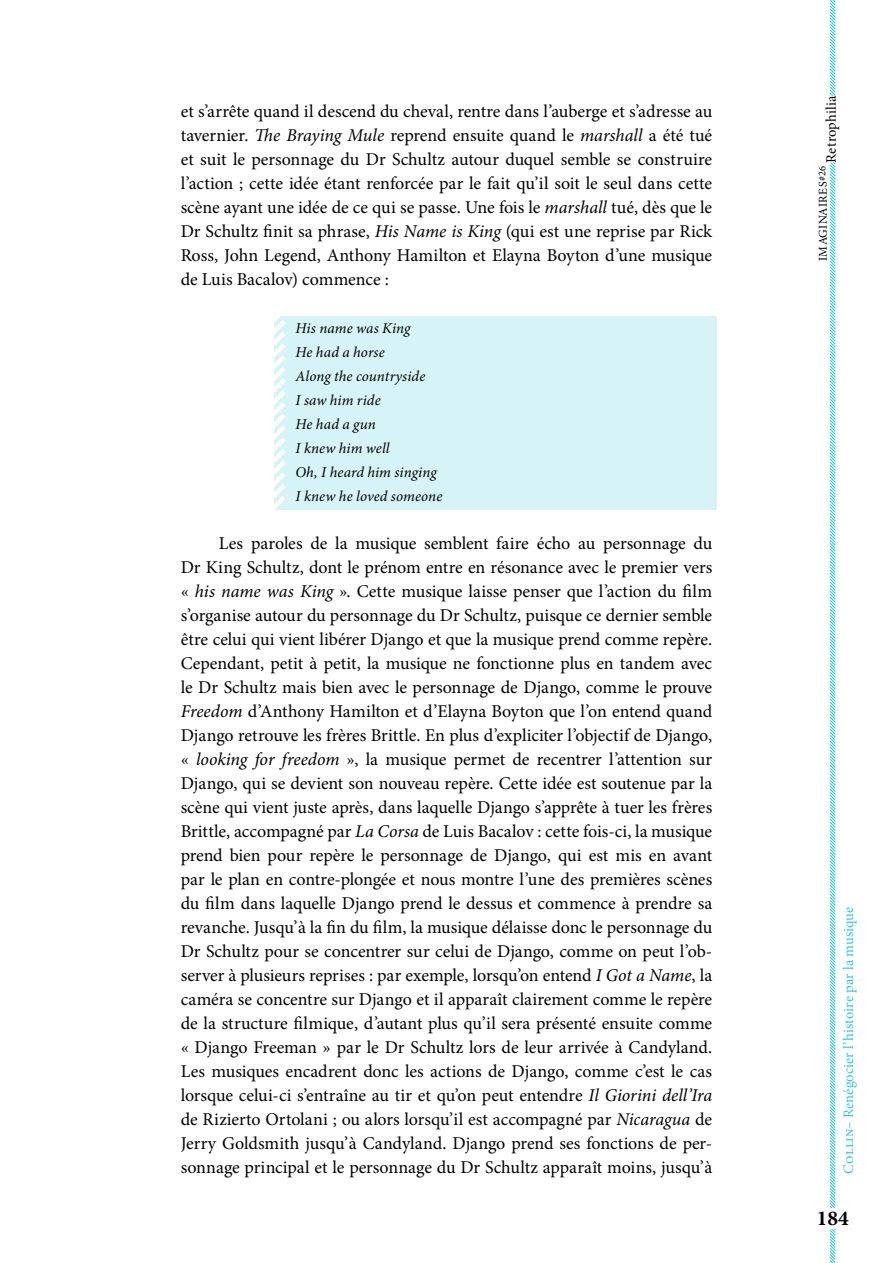
<style>
.page{position:relative;width:893px;height:1263px;background:#fff}
.page>*{position:absolute;margin:0;border:0;box-sizing:border-box;transform-origin:0 0}
.t1{font:700 21.15px "Minion Pro";color:#000}
.t2{font:18px/24px "Minion Pro";letter-spacing:-.005em;color:#000;text-align:justify}
.t3{font:italic 15px/24px "Minion Pro";letter-spacing:.005em;color:#000}
.t4{font:14.55px "Minion Pro";color:#32c8d9}
.t5{font:14.55px "Minion Pro";letter-spacing:.005em;color:#000}
.t6{font:12px "Minion Pro";letter-spacing:.025em;color:#000}
.s1{font-style:italic}
.s2{font-size:10.5px}
</style>
<div class="page">
<svg style="left:829px;top:0;width:7px;height:1263px"></svg>
<div style="left:824px;top:96px;width:27px;height:67px;background:#fff"></div>
<div style="left:823px;top:1208px;width:19px;height:21px;background:#fff"></div>
<div style="left:274px;top:316px;width:442px;height:194px;background:#d6f4f7"></div>
<svg style="left:274px;top:316px;width:12px;height:194px"></svg>
<p class="t2" style="left:181px;top:100px;width:533px">et s’arrête quand il descend du cheval, rentre dans l’auberge et s’adresse au tavernier. <span class="s1">The Braying Mule</span> reprend ensuite quand le <span class="s1">marshall</span> a été tué et suit le personnage du Dr Schultz autour duquel semble se construire l’action ; cette idée étant renforcée par le fait qu’il soit le seul dans cette scène ayant une idée de ce qui se passe. Une fois le <span class="s1">marshall</span> tué, dès que le Dr Schultz finit sa phrase, <span class="s1">His Name is King</span> (qui est une reprise par Rick Ross, John Legend, Anthony Hamilton et Elayna Boyton d’une musique de Luis Bacalov) commence :</p>
<p class="t3" style="left:296px;top:317px;width:148px">His name was King<br>He had a horse<br>Along the countryside<br>I saw him ride<br>He had a gun<br>I knew him well<br>Oh, I heard him singing<br>I knew he loved someone</p>
<p class="t2" style="left:181px;top:532px;width:533px;text-indent:38px">Les paroles de la musique semblent faire écho au personnage du Dr King Schultz, dont le prénom entre en résonance avec le premier vers « <span class="s1">his name was King</span> ». Cette musique laisse penser que l’action du film s’organise autour du personnage du Dr Schultz, puisque ce dernier semble être celui qui vient libérer Django et que la musique prend comme repère.<br>Cependant, petit à petit, la musique ne fonctionne plus en tandem avec le Dr Schultz mais bien avec le personnage de Django, comme le prouve <span class="s1">Freedom</span> d’Anthony Hamilton et d’Elayna Boyton que l’on entend quand Django retrouve les frères Brittle. En plus d’expliciter l’objectif de Django, « <span class="s1">looking for freedom</span> », la musique permet de recentrer l’attention sur Django, qui se devient son nouveau repère. Cette idée est soutenue par la scène qui vient juste après, dans laquelle Django s’apprête à tuer les frères Brittle, accompagné par <span class="s1">La Corsa</span> de Luis Bacalov : cette fois-ci, la musique prend bien pour repère le personnage de Django, qui est mis en avant par le plan en contre-plongée et nous montre l’une des premières scènes du film dans laquelle Django prend le dessus et commence à prendre sa revanche. Jusqu’à la fin du film, la musique délaisse donc le personnage du Dr Schultz pour se concentrer sur celui de Django, comme on peut l’ob&shy;server à plusieurs reprises : par exemple, lorsqu’on entend <span class="s1">I Got a Name</span>, la caméra se concentre sur Django et il apparaît clairement comme le repère de la structure filmique, d’autant plus qu’il sera présenté ensuite comme « Django Freeman » par le Dr Schultz lors de leur arrivée à Candyland.<br>Les musiques encadrent donc les actions de Django, comme c’est le cas lorsque celui-ci s’entraîne au tir et qu’on peut entendre <span class="s1">Il Giorini dell’Ira </span>de Rizierto Ortolani ; ou alors lorsqu’il est accompagné par <span class="s1">Nicaragua</span> de Jerry Goldsmith jusqu’à Candyland. Django prend ses fonctions de per&shy;sonnage principal et le personnage du Dr Schultz apparaît moins, jusqu’à</p>
<p class="t5" style="left:821px;top:163px;width:68px;rotate:-90deg">Retrophilia</p>
<p class="t6" style="left:815px;top:261px;width:97px;rotate:-90deg">IMAGINAIRES<span class="s2">#26</span></p>
<p class="t4" style="left:839px;top:1173px;width:268px;rotate:-90deg">Collin– Renégocier l’histoire par la musique</p>
<p class="t1" style="left:817px;top:1203px;width:33px">184</p>
</div>
